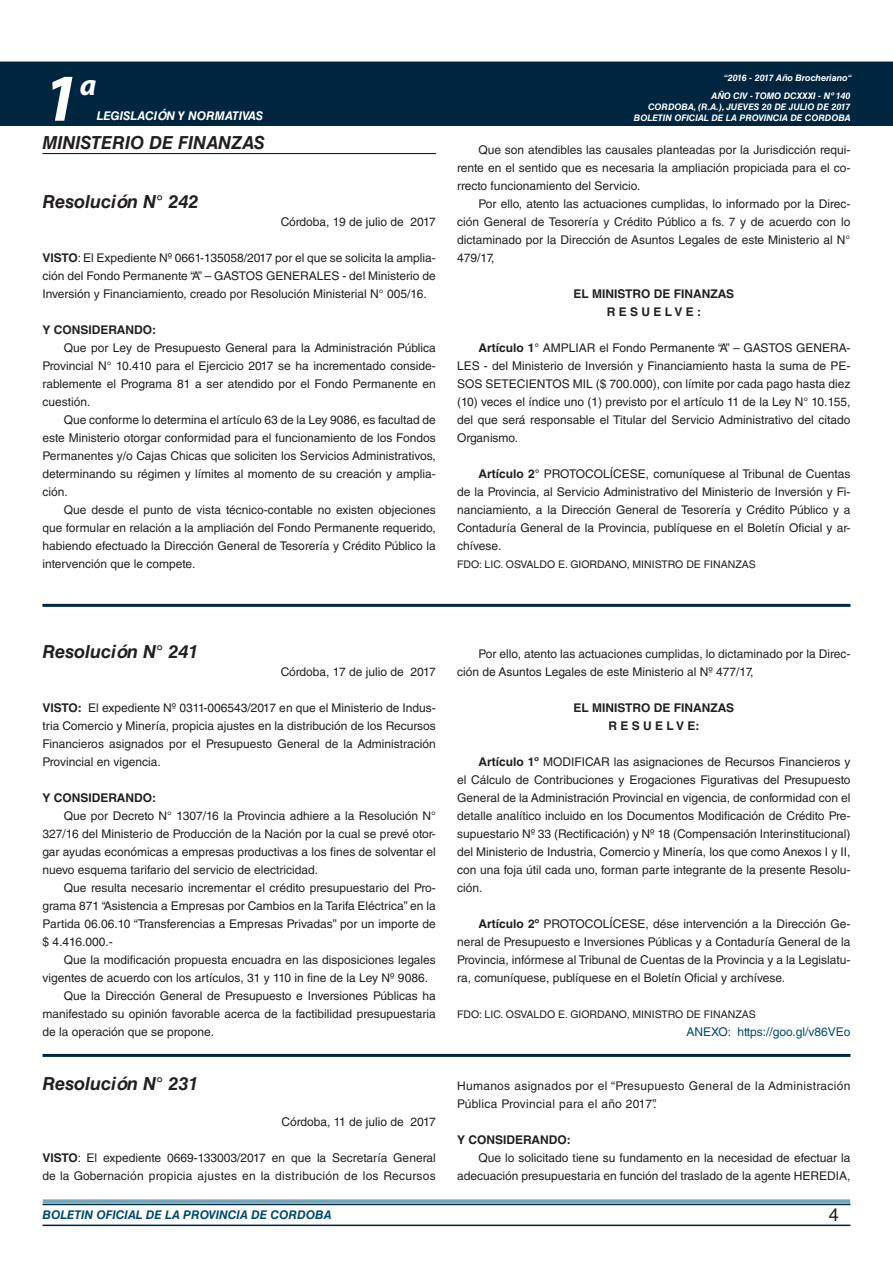
<style>
.page{position:relative;width:893px;height:1263px;background:#fff}
.page>*{position:absolute;margin:0;border:0;box-sizing:border-box;transform-origin:0 0}
.t1{font:italic 700 67.5px "Myriad Pro";color:#fff}
.t2{font:italic 700 30px "Myriad Pro";color:#fff}
.DOC__N{font:italic 700 18px "Helvetica LT Std";color:#231f20}
.NOMBRE_DE_MINISTERIO{font:italic 700 18px "Helvetica LT Std";color:#231f20}
.t3{font:18px "Helvetica LT Std";color:#231f20}
.TEXTO_BASE{font:12px/18px "Helvetica LT Std";color:#231f20;text-align:justify}
.TEXTO_BASE-2{font:700 12px "Helvetica LT Std";color:#231f20}
.TEXTO_BASE-3{font:12px/18px "Helvetica LT Std";letter-spacing:.025em;color:#231f20}
.t4{font:italic 700 12px "Helvetica LT Std";color:#004b6c}
.ANEXO{font:12px "Helvetica LT Std";color:#004b6c}
.DOC__N-2{font:12px "Helvetica LT Std";color:#231f20}
.t5{font:italic 700 12px "Helvetica LT Std";color:#fff}
.FIRMA{font:10.5px "Helvetica LT Std";color:#231f20}
.t6{font:italic 700 9px/10.8px "Helvetica LT Std";color:#fff;text-align:right}
.s1{font-weight:700}
</style>
<div class="page">
<div style="left:0;top:61px;width:893px;height:6px;background:#73a5b8"></div>
<div style="left:0;top:62px;width:893px;height:64px;background:#00263f"></div>
<hr style="left:43px;top:1224px;width:807px;height:2px;background:#00263f">
<div style="left:42px;top:1198px;width:809px;height:8px;background:#fff;opacity:.75"></div>
<hr style="left:43px;top:153px;width:393px;height:1px;background:#00263f">
<hr style="left:43px;top:604px;width:807px;height:3px;background:#00263f">
<hr style="left:43px;top:1054px;width:807px;height:3px;background:#00263f">
<h1 class="t1" style="left:43px;top:54px;width:38px">1</h1>
<h2 class="t2" style="left:80px;top:66px;width:18px">a</h2>
<p class="t5" style="left:97px;top:109px;width:168px">LEGISLACIÓN Y NORMATIVAS</p>
<p class="NOMBRE_DE_MINISTERIO" style="left:43px;top:131px;width:224px">MINISTERIO DE FINANZAS</p>
<p class="DOC__N" style="left:43px;top:190px;width:157px">Resolución N° 242</p>
<p class="TEXTO_BASE" style="left:281px;top:213px;width:157px">Córdoba, 19 de julio de 2017</p>
<p class="TEXTO_BASE" style="left:43px;top:249px;width:395px"><span class="s1">VISTO</span>: El Expediente Nº 0661-135058/2017 por el que se solicita la amplia&shy;ción del Fondo Permanente “A” – GASTOS GENERALES - del Ministerio de Inversión y Financiamiento, creado por Resolución Ministerial N° 005/16.</p>
<p class="TEXTO_BASE-2" style="left:43px;top:322px;width:115px">Y CONSIDERANDO:</p>
<p class="TEXTO_BASE" style="left:43px;top:339px;width:395px;text-indent:21px">Que por Ley de Presupuesto General para la Administración Pública Provincial N° 10.410 para el Ejercicio 2017 se ha incrementado conside&shy;rablemente el Programa 81 a ser atendido por el Fondo Permanente en cuestión.</p>
<p class="TEXTO_BASE" style="left:43px;top:411px;width:395px;text-indent:21px">Que conforme lo determina el artículo 63 de la Ley 9086, es facultad de este Ministerio otorgar conformidad para el funcionamiento de los Fondos Permanentes y/o Cajas Chicas que soliciten los Servicios Administrativos, determinando su régimen y límites al momento de su creación y amplia&shy;ción.</p>
<p class="TEXTO_BASE" style="left:43px;top:501px;width:395px;text-indent:21px">Que desde el punto de vista técnico-contable no existen objeciones que formular en relación a la ampliación del Fondo Permanente requerido, habiendo efectuado la Dirección General de Tesorería y Crédito Público la intervención que le compete.</p>
<p class="t6" style="left:724px;top:72px;width:130px">“2016 - 2017 Año Brocheriano“</p>
<p class="t6" style="left:634px;top:91px;width:218px">AÑO CIV - TOMO DCXXXI - Nº 140<br>CORDOBA, (R.A.), JUEVES 20 DE JULIO DE 2017<br>BOLETIN OFICIAL DE LA PROVINCIA DE CORDOBA</p>
<p class="TEXTO_BASE" style="left:457px;top:141px;width:395px;text-indent:21px">Que son atendibles las causales planteadas por la Jurisdicción requi&shy;rente en el sentido que es necesaria la ampliación propiciada para el co&shy;rrecto funcionamiento del Servicio.</p>
<p class="TEXTO_BASE" style="left:457px;top:195px;width:395px;text-indent:21px">Por ello, atento las actuaciones cumplidas, lo informado por la Direc&shy;ción General de Tesorería y Crédito Público a fs. 7 y de acuerdo con lo dictaminado por la Dirección de Asuntos Legales de este Ministerio al N° 479/17,</p>
<p class="TEXTO_BASE-2" style="left:573px;top:286px;width:162px">EL MINISTRO DE FINANZAS</p>
<p class="TEXTO_BASE-2" style="left:607px;top:304px;width:96px">R E S U E L V E :</p>
<p class="TEXTO_BASE" style="left:457px;top:339px;width:395px;text-indent:21px"><span class="s1">Artículo 1°</span> AMPLIAR el Fondo Permanente “A” – GASTOS GENERA-LES - del Ministerio de Inversión y Financiamiento hasta la suma de PE-SOS SETECIENTOS MIL ($ 700.000), con límite por cada pago hasta diez (10) veces el índice uno (1) previsto por el artículo 11 de la Ley N° 10.155, del que será responsable el Titular del Servicio Administrativo del citado Organismo.</p>
<p class="TEXTO_BASE" style="left:457px;top:465px;width:395px;text-indent:21px"><span class="s1">Artículo 2°</span> PROTOCOLÍCESE, comuníquese al Tribunal de Cuentas de la Provincia, al Servicio Administrativo del Ministerio de Inversión y Fi&shy;nanciamiento, a la Dirección General de Tesorería y Crédito Público y a Contaduría General de la Provincia, publíquese en el Boletín Oficial y ar&shy;chívese.</p>
<p class="FIRMA" style="left:457px;top:558px;width:300px">FDO: LIC. OSVALDO E. GIORDANO, MINISTRO DE FINANZAS</p>
<p class="DOC__N" style="left:43px;top:640px;width:157px">Resolución N° 241</p>
<p class="TEXTO_BASE" style="left:281px;top:663px;width:157px">Córdoba, 17 de julio de 2017</p>
<p class="TEXTO_BASE" style="left:43px;top:699px;width:395px"><span class="s1">VISTO:</span> El expediente Nº 0311-006543/2017 en que el Ministerio de Indus&shy;tria Comercio y Minería, propicia ajustes en la distribución de los Recursos Financieros asignados por el Presupuesto General de la Administración Provincial en vigencia.</p>
<p class="TEXTO_BASE-2" style="left:43px;top:790px;width:115px">Y CONSIDERANDO:</p>
<p class="TEXTO_BASE" style="left:43px;top:807px;width:395px;text-indent:21px">Que por Decreto N° 1307/16 la Provincia adhiere a la Resolución N° 327/16 del Ministerio de Producción de la Nación por la cual se prevé otor&shy;gar ayudas económicas a empresas productivas a los fines de solventar el nuevo esquema tarifario del servicio de electricidad.</p>
<p class="TEXTO_BASE" style="left:43px;top:879px;width:395px;text-indent:21px">Que resulta necesario incrementar el crédito presupuestario del Pro&shy;grama 871 “Asistencia a Empresas por Cambios en la Tarifa Eléctrica” en la Partida 06.06.10 “Transferencias a Empresas Privadas” por un importe de $ 4.416.000.-</p>
<p class="TEXTO_BASE" style="left:43px;top:951px;width:395px;text-indent:21px">Que la modificación propuesta encuadra en las disposiciones legales vigentes de acuerdo con los artículos, 31 y 110 in fine de la Ley Nº 9086.</p>
<p class="TEXTO_BASE" style="left:43px;top:987px;width:395px;text-indent:21px">Que la Dirección General de Presupuesto e Inversiones Públicas ha manifestado su opinión favorable acerca de la factibilidad presupuestaria de la operación que se propone.</p>
<p class="DOC__N" style="left:43px;top:1072px;width:157px">Resolución N° 231</p>
<p class="DOC__N-2" style="left:282px;top:1115px;width:156px">Córdoba, 11 de julio de 2017</p>
<p class="TEXTO_BASE" style="left:43px;top:1149px;width:395px"><span class="s1">VISTO</span>: El expediente 0669-133003/2017 en que la Secretaría General de la Gobernación propicia ajustes en la distribución de los Recursos</p>
<p class="TEXTO_BASE" style="left:457px;top:645px;width:395px;text-indent:21px">Por ello, atento las actuaciones cumplidas, lo dictaminado por la Direc&shy;ción de Asuntos Legales de este Ministerio al Nº 477/17,</p>
<p class="TEXTO_BASE-2" style="left:573px;top:700px;width:162px">EL MINISTRO DE FINANZAS</p>
<p class="TEXTO_BASE-2" style="left:608px;top:718px;width:93px">R E S U E L V E:</p>
<p class="TEXTO_BASE" style="left:457px;top:753px;width:395px;text-indent:21px"><span class="s1">Artículo 1º</span> MODIFICAR las asignaciones de Recursos Financieros y el Cálculo de Contribuciones y Erogaciones Figurativas del Presupuesto General de la Administración Provincial en vigencia, de conformidad con el detalle analítico incluido en los Documentos Modificación de Crédito Pre&shy;supuestario Nº 33 (Rectificación) y Nº 18 (Compensación Interinstitucional) del Ministerio de Industria, Comercio y Minería, los que como Anexos I y II, con una foja útil cada uno, forman parte integrante de la presente Resolu&shy;ción.</p>
<p class="TEXTO_BASE" style="left:457px;top:915px;width:395px;text-indent:21px"><span class="s1">Artículo 2º</span> PROTOCOLÍCESE, dése intervención a la Dirección Ge&shy;neral de Presupuesto e Inversiones Públicas y a Contaduría General de la Provincia, infórmese al Tribunal de Cuentas de la Provincia y a la Legislatu&shy;ra, comuníquese, publíquese en el Boletín Oficial y archívese.</p>
<p class="FIRMA" style="left:457px;top:1008px;width:300px">FDO: LIC. OSVALDO E. GIORDANO, MINISTRO DE FINANZAS</p>
<p class="ANEXO" style="left:687px;top:1025px;width:165px">ANEXO: https://goo.gl/v86VEo</p>
<p class="TEXTO_BASE-3" style="left:457px;top:1077px;width:395px">Humanos asignados por el “Presupuesto General de la Administración<br>Pública Provincial para el año 2017”.</p>
<p class="TEXTO_BASE-2" style="left:457px;top:1132px;width:115px">Y CONSIDERANDO:</p>
<p class="TEXTO_BASE" style="left:457px;top:1149px;width:395px;text-align:right">Que lo solicitado tiene su fundamento en la necesidad de efectuar la adecuación presupuestaria en función del traslado de la agente HEREDIA,</p>
<p class="t4" style="left:43px;top:1208px;width:290px">BOLETIN OFICIAL DE LA PROVINCIA DE CORDOBA</p>
<h3 class="t3" style="left:829px;top:1204px;width:12px">4</h3>
</div>
